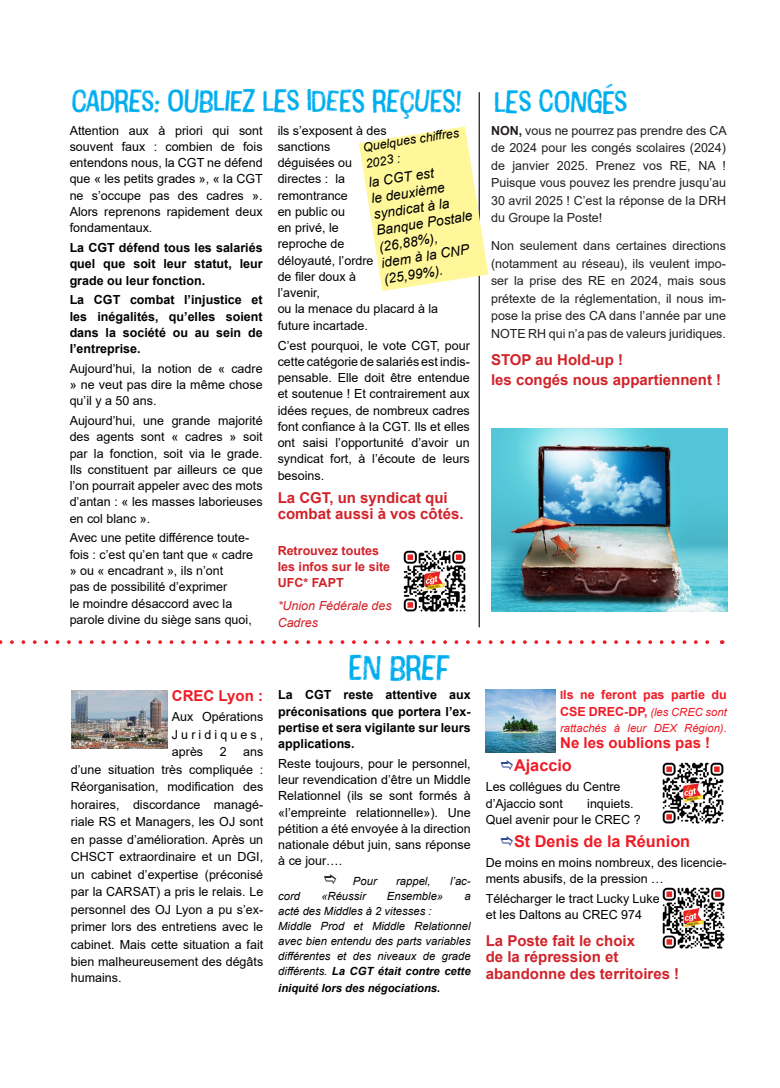
<style>
.page{position:relative;width:780px;height:1088px;background:#fff}
.page>*{position:absolute;margin:0;border:0;box-sizing:border-box;transform-origin:0 0}
.t1{font:37.5px "Cotton";color:#00aeef}
.t2{font:33.75px "Cotton";color:#00aeef}
.t3{font:700 16.25px "Arial";color:#ee1c26}
.t4{font:700 15px/16.2px "Arial";color:#d1232a}
.t5{font:700 15px "Arial";color:#ee1c26}
.t6{font:italic 13.75px/16.2px "Arial";color:#000}
.t7{font:12.5px/16.2px "Arial";color:#000;text-align:justify}
.t8{font:12.5px/17.5px "Arial";color:#231f20;text-align:justify}
.t9{font:700 12.5px/16.2px "Arial";color:#000;text-align:justify}
.t10{font:700 12.5px/16.2px "Arial";color:#d1232a}
.t11{font:italic 12.5px/16.2px "Arial";color:#d1232a}
.t12{font:700 12.5px "Arial";color:#ee1c26}
.t13{font:italic 12.5px/16.2px "Arial";color:#000}
.t14{font:italic 11.25px/15px "Arial";color:#000}
.t15{font:italic 11.25px/16.2px "Arial";color:#ee1c26}
.t16{font:italic 700 11.25px "Arial";color:#000}
.s1{font-weight:700}
.s2{font-size:11.25px}
.s3{font-weight:700;font-style:normal;font-size:12.5px}
</style>
<div class="page">
<svg style="left:0;top:640px;width:722px;height:4px"></svg>
<img style="left:662px;top:762px;width:62px;height:62px">
<img style="left:485px;top:689px;width:70px;height:63px">
<hr style="left:478px;top:92px;width:2px;height:535px;background:#231f20">
<img style="left:403px;top:550px;width:63px;height:62px">
<img style="left:71px;top:691px;width:96px;height:58px">
<img style="left:491px;top:428px;width:236px;height:183px">
<img style="left:662px;top:887px;width:63px;height:62px">
<svg style="left:359px;top:126px;width:129px;height:165px"></svg>
<p class="t2" style="left:71px;top:80px;width:391px">CADRES: OUBLIEZ LES IDEES REÇUES!</p>
<p class="t2" style="left:494px;top:80px;width:134px">LES CONGÉS</p>
<p class="t8" style="left:491px;top:121px;width:237px"><span class="s1">NON,</span> vous ne pourrez pas prendre des CA de 2024 pour les congés scolaires (2024) de janvier 2025. Prenez vos RE, NA !<br>Puisque vous pouvez les prendre jusqu’au 30 avril 2025 ! C’est la réponse de la DRH du Groupe la Poste!</p>
<p class="t8" style="left:491px;top:237px;width:236px">Non seulement dans certaines directions (notamment au réseau), ils veulent impo&shy;ser la prise des RE en 2024, mais sous prétexte de la réglementation, il nous im&shy;pose la prise des CA dans l’année par une NOTE RH qui n’a pas de valeurs juridiques.</p>
<p class="t4" style="left:491px;top:351px;width:133px">STOP au Hold-up !</p>
<p class="t4" style="left:491px;top:371px;width:232px">les congés nous appartiennent !</p>
<p class="t7" style="left:277px;top:122px;width:162px;text-align:left">ils s’exposent à des sanctions<br>déguisées ou<br>directes : la<br>remontrance<br>en public ou<br>en privé, le<br>reproche de<br>déloyauté, l’ordre<br>de filer doux à<br>l’avenir,<br>ou la menace du placard à la future incartade.</p>
<p class="t7" style="left:277px;top:337px;width:194px">C’est pourquoi, le vote CGT, pour cette catégorie de salariés est indis&shy;pensable. Elle doit être entendue et soutenue ! Et contrairement aux idées reçues, de nombreux cadres font confiance à la CGT. Ils et elles ont saisi l’opportunité d’avoir un syndicat fort, à l’écoute de leurs besoins.</p>
<p class="t4" style="left:277px;top:490px;width:187px">La CGT, un syndicat qui combat aussi à vos côtés.</p>
<p class="t10" style="left:277px;top:542px;width:114px">Retrouvez toutes les infos sur le site<br>UFC* FAPT</p>
<p class="t11" style="left:277px;top:598px;width:115px">*Union Fédérale des<br>Cadres</p>
<p class="t1" style="left:349px;top:644px;width:102px">EN BREF</p>
<p class="t7" style="left:70px;top:122px;width:195px">Attention aux à priori qui sont souvent faux : combien de fois entendons nous, la CGT ne défend que « les petits grades », « la CGT ne s’occupe pas des cadres ».<br>Alors reprenons rapidement deux fondamentaux.</p>
<p class="t9" style="left:70px;top:240px;width:194px">La CGT défend tous les salariés quel que soit leur statut, leur grade ou leur fonction.</p>
<p class="t9" style="left:70px;top:292px;width:194px">La CGT combat l’injustice et les inégalités, qu’elles soient dans la société ou au sein de l’entreprise.</p>
<p class="t7" style="left:70px;top:360px;width:194px">Aujourd’hui, la notion de « cadre » ne veut pas dire la même chose qu’il y a 50 ans.</p>
<p class="t7" style="left:70px;top:413px;width:194px">Aujourd’hui, une grande majorité des agents sont « cadres » soit par la fonction, soit via le grade.<br>Ils constituent par ailleurs ce que l’on pourrait appeler avec des mots d’antan : « les masses laborieuses en col blanc ».</p>
<p class="t7" style="left:70px;top:530px;width:185px;text-align:left">Avec une petite différence toute&shy;fois : c’est qu’en tant que « cadre » ou « encadrant », ils n’ont<br>pas de possibilité d’exprimer<br>le moindre désaccord avec la parole divine du siège sans quoi,</p>
<p class="t13" style="left:362px;top:139px;width:98px;rotate:-9deg">Quelques chiff res<br>2023 :</p>
<p class="t6" style="left:367px;top:175px;width:99px;rotate:-9deg">la CGT est<br>le deuxième syndicat à la<br>Banque Postale (26,88%),<br>idem à la CNP (25,99%).</p>
<p class="t5" style="left:172px;top:685px;width:93px">CREC Lyon :</p>
<p class="t7" style="left:172px;top:708px;width:93px;line-height:17.5px">Aux Opérations Juridiques, après</p>
<p class="t7" style="left:220px;top:743px;width:8px">2</p>
<p class="t7" style="left:71px;top:743px;width:194px;line-height:17.5px;text-indent:172px">ans d’une situation très compliquée :<br>Réorganisation, modification des horaires, discordance managé&shy;riale RS et Managers, les OJ sont en passe d’amélioration. Après un CHSCT extraordinaire et un DGI, un cabinet d’expertise (préconisé par la CARSAT) a pris le relais. Le personnel des OJ Lyon a pu s’ex&shy;primer lors des entretiens avec le cabinet. Mais cette situation a fait bien malheureusement des dégâts</p>
<p class="t7" style="left:71px;top:970px;width:52px">humains.</p>
<p class="t9" style="left:278px;top:687px;width:194px">La CGT reste attentive aux préconisations que portera l’ex&shy;pertise et sera vigilante sur leurs applications.</p>
<p class="t7" style="left:278px;top:755px;width:194px">Reste toujours, pour le personnel, leur revendication d’être un Middle Relationnel (ils se sont formés à «l’empreinte relationnelle»). Une pétition a été envoyée à la direction nationale début juin, sans réponse à ce jour….</p>
<p class="t14" style="left:353px;top:874px;width:25px">Pour</p>
<p class="t14" style="left:396px;top:874px;width:36px">rappel,</p>
<p class="t14" style="left:450px;top:874px;width:22px">l’ac-</p>
<p class="t14" style="left:278px;top:889px;width:23px">cord</p>
<p class="t14" style="left:321px;top:889px;width:46px">«Réussir</p>
<p class="t14" style="left:387px;top:889px;width:58px">Ensemble»</p>
<p class="t14" style="left:464px;top:889px;width:8px">a</p>
<p class="t14" style="left:278px;top:904px;width:194px">acté des Middles à 2 vitesses :<br>Middle Prod et Middle Relationnel avec bien entendu des parts variables différentes et des niveaux de grade différents. <span class="s1">La CGT était contre cette</span></p>
<p class="t16" style="left:278px;top:980px;width:163px">iniquité lors des négociations.</p>
<p class="t12" style="left:560px;top:686px;width:168px"><span class="s2">I</span>ls ne feront pas partie du</p>
<p class="t15" style="left:560px;top:704px;width:168px"><span class="s3">CSE DREC-DP,</span> (les CREC sont rattachés à leur DEX Région).</p>
<p class="t5" style="left:560px;top:732px;width:152px">Ne les oublions pas !</p>
<p class="t3" style="left:514px;top:754px;width:59px">Ajaccio</p>
<p class="t7" style="left:485px;top:779px;width:136px">Les collégues du Centre d’Ajaccio sont</p>
<p class="t7" style="left:485px;top:795px;width:156px;text-indent:101px">inquiets.<br>Quel avenir pour le CREC ?</p>
<p class="t3" style="left:514px;top:830px;width:178px">St Denis de la Réunion</p>
<p class="t7" style="left:485px;top:854px;width:242px">De moins en moins nombreux, des licencie&shy;ments abusifs, de la pression …</p>
<p class="t7" style="left:485px;top:890px;width:175px">Télécharger le tract Lucky Luke et les Daltons au CREC 974</p>
<p class="t4" style="left:485px;top:933px;width:195px">La Poste fait le choix<br>de la répression et abandonne des territoires !</p>
</div>
